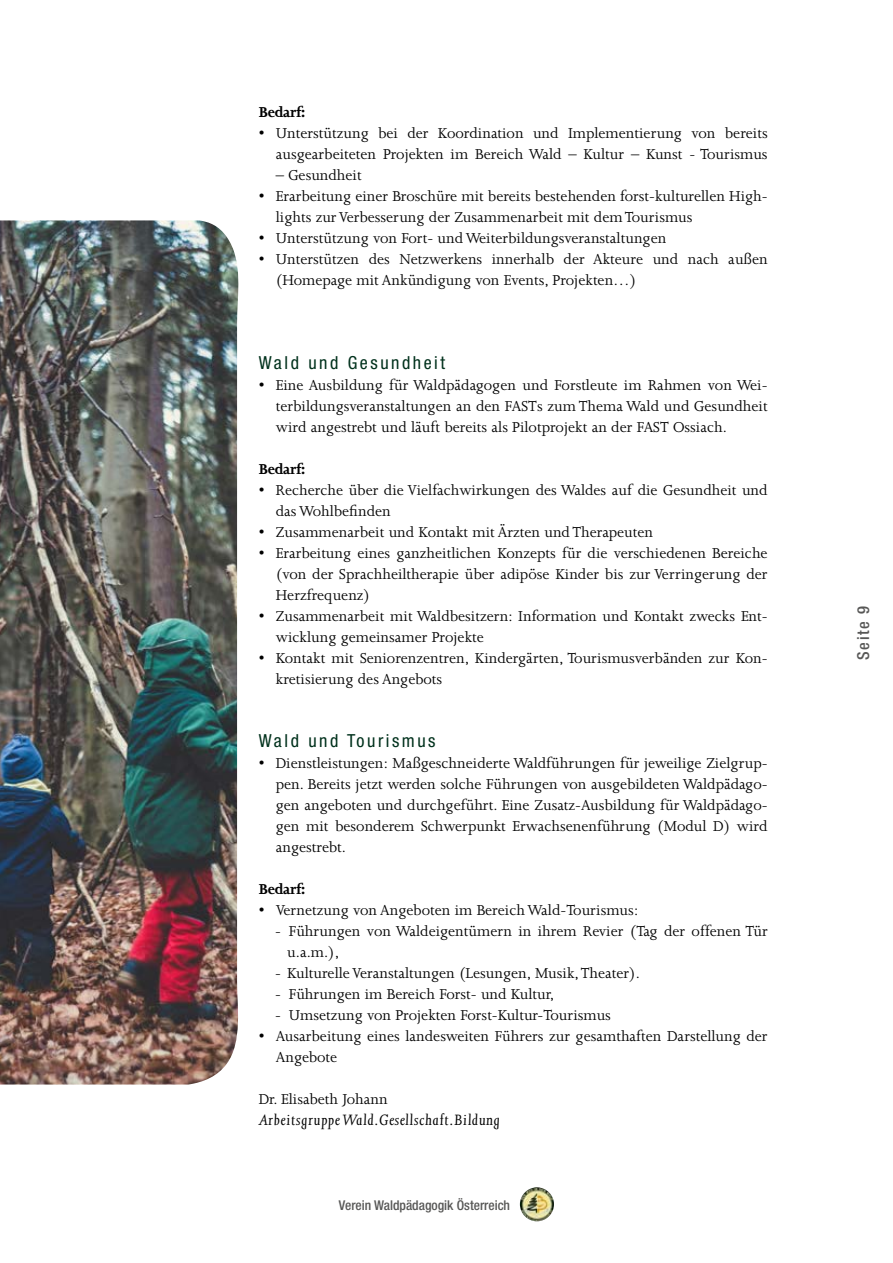
<style>
.page{position:relative;width:893px;height:1263px;background:#fff}
.page>*{position:absolute;margin:0;border:0;box-sizing:border-box;transform-origin:0 0}
.t1{font:condensed 18px "Helvetica Neue LT Std";letter-spacing:.14em;color:#00311c}
.t2{font:italic 17.25px "Joanna MT Std";letter-spacing:.04em;color:#000}
.t3{font:16.5px/21px "Joanna MT Std";color:#000}
.t4{font:700 16.5px "Joanna MT Std";letter-spacing:-.025em;color:#000}
.t5{font:500 condensed 16.5px "Helvetica Neue LT Std";letter-spacing:.1em;color:#575756}
.t6{font:500 condensed 13.5px "Helvetica Neue LT Std";color:#575756}
</style>
<div class="page">
<img style="left:0;top:220px;width:239px;height:864px">
<img style="left:520px;top:1187px;width:34px;height:34px;border-radius:17px">
<p class="t4" style="left:259px;top:103px;width:48px">Bedarf:</p>
<p class="t3" style="left:259px;top:123px;width:510px;text-align:right">• Unterstützung bei der Koordination und Implementierung von bereits ausgearbeiteten Projekten im Bereich Wald – Kultur – Kunst - Tourismus</p>
<p class="t3" style="left:276px;top:165px;width:87px">– Gesundheit</p>
<p class="t3" style="left:276px;top:186px;width:493px;text-indent:-17px">• Erarbeitung einer Broschüre mit bereits bestehenden forst-kulturellen High&shy;lights zur Verbesserung der Zusammenarbeit mit dem Tourismus</p>
<p class="t3" style="left:259px;top:228px;width:409px">• Unterstützung von Fort- und Weiterbildungsveranstaltungen</p>
<p class="t3" style="left:276px;top:249px;width:493px;text-indent:-17px">• Unterstützen des Netzwerkens innerhalb der Akteure und nach außen (Homepage mit Ankündigung von Events, Projekten…)</p>
<p class="t1" style="left:259px;top:352px;width:188px">Wald und Gesundheit</p>
<p class="t3" style="left:276px;top:375px;width:493px;text-align:justify;text-indent:-17px">• Eine Ausbildung für Waldpädagogen und Forstleute im Rahmen von Wei&shy;terbildungsveranstaltungen an den FASTs zum Thema Wald und Gesundheit wird angestrebt und läuft bereits als Pilotprojekt an der FAST Ossiach.</p>
<p class="t4" style="left:259px;top:460px;width:48px">Bedarf:</p>
<p class="t3" style="left:276px;top:480px;width:493px;text-indent:-17px">• Recherche über die Vielfachwirkungen des Waldes auf die Gesundheit und das Wohlbefinden</p>
<p class="t3" style="left:259px;top:522px;width:396px">• Zusammenarbeit und Kontakt mit Ärzten und Therapeuten</p>
<p class="t3" style="left:276px;top:543px;width:493px;text-align:justify;text-indent:-17px">• Erarbeitung eines ganzheitlichen Konzepts für die verschiedenen Bereiche (von der Sprachheiltherapie über adipöse Kinder bis zur Verringerung der Herzfrequenz)</p>
<p class="t3" style="left:276px;top:606px;width:493px;text-indent:-17px">• Zusammenarbeit mit Waldbesitzern: Information und Kontakt zwecks Ent&shy;wicklung gemeinsamer Projekte</p>
<p class="t3" style="left:276px;top:648px;width:493px;text-indent:-17px">• Kontakt mit Seniorenzentren, Kindergärten, Tourismusverbänden zur Kon&shy;kretisierung des Angebots</p>
<p class="t1" style="left:259px;top:730px;width:178px">Wald und Tourismus</p>
<p class="t3" style="left:276px;top:753px;width:493px;text-align:justify;text-indent:-17px">• Dienstleistungen: Maßgeschneiderte Waldführungen für jeweilige Zielgrup&shy;pen. Bereits jetzt werden solche Führungen von ausgebildeten Waldpädago&shy;gen angeboten und durchgeführt. Eine Zusatz-Ausbildung für Waldpädago&shy;gen mit besonderem Schwerpunkt Erwachsenenführung (Modul D) wird angestrebt.</p>
<p class="t4" style="left:259px;top:880px;width:48px">Bedarf:</p>
<p class="t3" style="left:259px;top:900px;width:381px">• Vernetzung von Angeboten im Bereich Wald-Tourismus:</p>
<p class="t3" style="left:287px;top:921px;width:482px;text-indent:-12px">- Führungen von Waldeigentümern in ihrem Revier (Tag der offenen Tür u.a.m.),</p>
<p class="t3" style="left:275px;top:963px;width:366px">- Kulturelle Veranstaltungen (Lesungen, Musik, Theater).</p>
<p class="t3" style="left:275px;top:984px;width:281px">- Führungen im Bereich Forst- und Kultur,</p>
<p class="t3" style="left:275px;top:1005px;width:337px">- Umsetzung von Projekten Forst-Kultur-Tourismus</p>
<p class="t3" style="left:276px;top:1026px;width:493px;text-indent:-17px">• Ausarbeitung eines landesweiten Führers zur gesamthaften Darstellung der<br>Angebote</p>
<p class="t3" style="left:259px;top:1089px;width:130px">Dr. Elisabeth Johann</p>
<p class="t2" style="left:259px;top:1111px;width:243px">Arbeitsgruppe Wald.Gesellschaft.Bildung</p>
<p class="t6" style="left:339px;top:1197px;width:173px">Verein Waldpädagogik Österreich</p>
<p class="t5" style="left:853px;top:660px;width:55px;rotate:-90deg">Seite 9</p>
</div>
